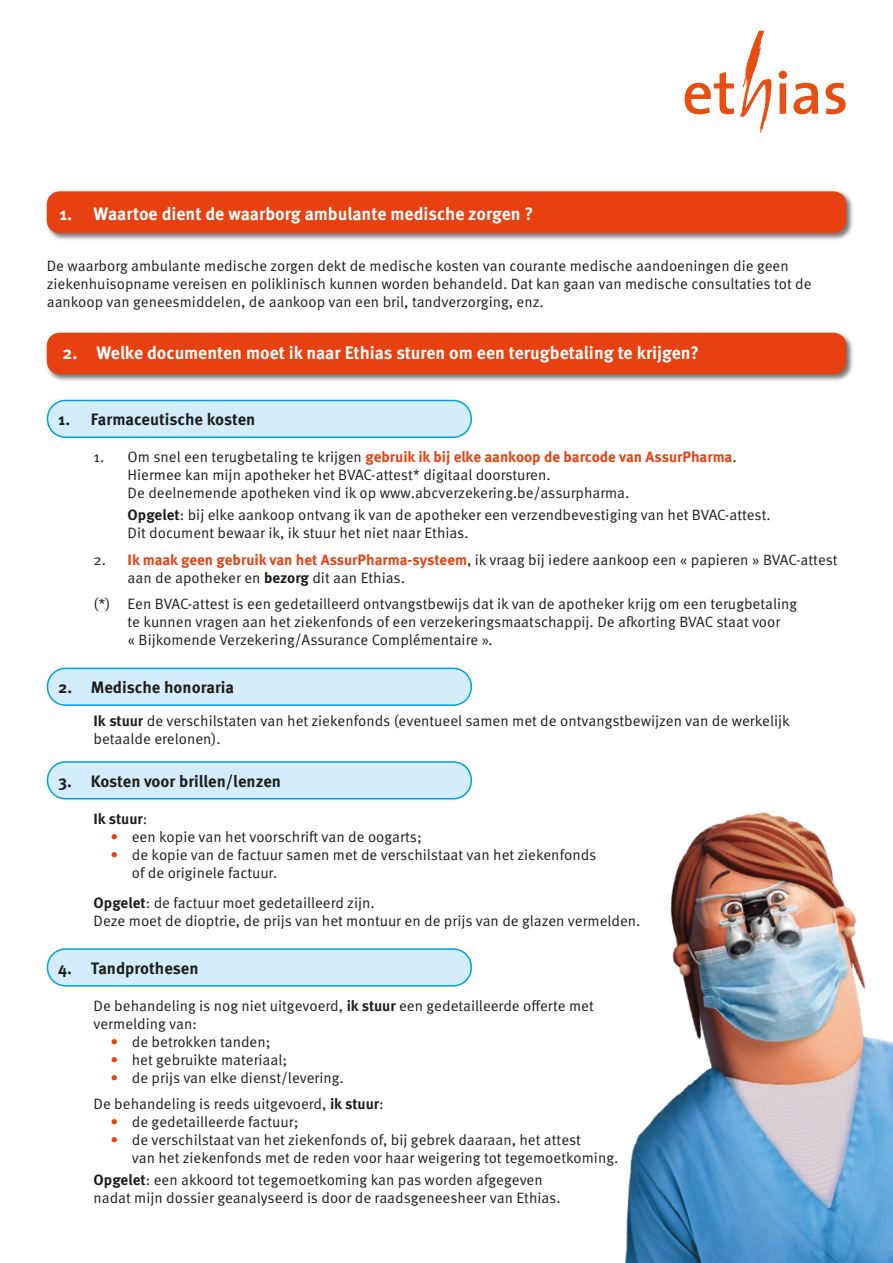
<style>
.page{position:relative;width:893px;height:1263px;background:#fff}
.page>*{position:absolute;margin:0;border:0;box-sizing:border-box;transform-origin:0 0}
.t1{font:700 18px "Meta Pro";color:#fff}
.t2{font:700 16.5px "Meta Pro";color:#1d1d1b}
.t3{font:15px/18px "Meta Pro Norm";color:#1d1d1b}
.t4{font:700 15px "Meta Pro";color:#e74111}
.t5{font:700 15px "Meta Pro";letter-spacing:-.005em;color:#1d1d1b}
.s1{font-family:"Meta Pro Norm";font-weight:400;color:#1d1d1b}
.s2{font-family:"Meta Pro";font-weight:700}
.s3{font-family:"Meta Pro";font-weight:700;color:#e74111}
.s4{font-family:"Meta Pro Norm";font-weight:400}
.s5{color:#e74111}
</style>
<div class="page">
<div style="left:45px;top:331px;width:809px;height:51px;background:#1d1d1b;opacity:.6"></div>
<div style="left:47px;top:333px;width:799px;height:41px;background:#e74111;border-radius:13px"></div>
<div style="left:45px;top:190px;width:809px;height:51px;background:#1d1d1b;opacity:.6"></div>
<div style="left:47px;top:191px;width:799px;height:42px;background:#e74111;border-radius:13px"></div>
<div style="left:48px;top:400px;width:423px;height:37px;background:#d4edfc;border-radius:18px"></div>
<div style="left:47px;top:400px;width:425px;height:38px;border:2px solid #009fe3;border-radius:18px"></div>
<div style="left:48px;top:668px;width:423px;height:37px;background:#d4edfc;border-radius:18px"></div>
<div style="left:47px;top:668px;width:425px;height:38px;border:2px solid #009fe3;border-radius:18px"></div>
<div style="left:48px;top:762px;width:423px;height:37px;background:#d4edfc;border-radius:18px"></div>
<div style="left:47px;top:761px;width:425px;height:38px;border:2px solid #009fe3;border-radius:18px"></div>
<div style="left:48px;top:949px;width:423px;height:37px;background:#d4edfc;border-radius:18px"></div>
<div style="left:47px;top:948px;width:425px;height:38px;border:2px solid #009fe3;border-radius:18px"></div>
<img style="left:327px;top:667px;width:566px;height:596px">
<svg style="left:740px;top:30px;width:32px;height:103px"></svg>
<svg style="left:685px;top:72px;width:49px;height:42px"></svg>
<svg style="left:779px;top:71px;width:8px;height:43px"></svg>
<svg style="left:793px;top:83px;width:25px;height:31px"></svg>
<svg style="left:826px;top:83px;width:20px;height:31px"></svg>
<p class="t1" style="left:60px;top:199px;width:475px">1. Waartoe dient de waarborg ambulante medische zorgen ?</p>
<p class="t3" style="left:47px;top:256px;width:766px">De waarborg ambulante medische zorgen dekt de medische kosten van courante medische aandoeningen die geen ziekenhuisopname vereisen en poliklinisch kunnen worden behandeld. Dat kan gaan van medische consultaties tot de aankoop van geneesmiddelen, de aankoop van een bril, tandverzorging, enz.</p>
<p class="t1" style="left:62px;top:339px;width:638px">2. Welke documenten moet ik naar Ethias sturen om een terugbetaling te krijgen?</p>
<p class="t2" style="left:58px;top:406px;width:199px">1. Farmaceutische kosten</p>
<p class="t4" style="left:94px;top:445px;width:645px"><span class="s1">1. Om snel een terugbetaling te krijgen</span> gebruik ik bij elke aankoop de barcode van AssurPharma<span class="s1">.</span></p>
<p class="t3" style="left:128px;top:465px;width:503px">Hiermee kan mijn apotheker het BVAC-attest* digitaal doorsturen.<br>De deelnemende apotheken vind ik op www.abcverzekering.be/assurpharma.</p>
<p class="t3" style="left:128px;top:505px;width:645px"><span class="s2">Opgelet</span>: bij elke aankoop ontvang ik van de apotheker een verzendbevestiging van het BVAC-attest.<br>Dit document bewaar ik, ik stuur het niet naar Ethias.</p>
<p class="t3" style="left:128px;top:550px;width:712px;text-indent:-34px">2. <span class="s3">Ik maak geen gebruik van het AssurPharma-systeem</span>, ik vraag bij iedere aankoop een « papieren » BVAC-attest aan de apotheker en <span class="s2">bezorg</span> dit aan Ethias.</p>
<p class="t3" style="left:128px;top:594px;width:671px;text-indent:-34px">(*) Een BVAC-attest is een gedetailleerd ontvangstbewijs dat ik van de apotheker krijg om een terugbetaling te kunnen vragen aan het ziekenfonds of een verzekeringsmaatschappij. De afkorting BVAC staat voor<br>« Bijkomende Verzekering/Assurance Complémentaire ».</p>
<p class="t2" style="left:58px;top:674px;width:177px">2. Medische honoraria</p>
<p class="t3" style="left:94px;top:710px;width:698px"><span class="s2">Ik stuur</span> de verschilstaten van het ziekenfonds (eventueel samen met de ontvangstbewijzen van de werkelijk betaalde erelonen).</p>
<p class="t2" style="left:58px;top:768px;width:224px">3. Kosten voor brillen/lenzen</p>
<p class="t5" style="left:94px;top:807px;width:55px">Ik stuur<span class="s4">:</span></p>
<p class="t3" style="left:111px;top:826px;width:313px"><span class="s5">•</span> een kopie van het voorschrift van de oogarts;</p>
<p class="t3" style="left:132px;top:844px;width:466px;text-indent:-21px"><span class="s5">•</span> de kopie van de factuur samen met de verschilstaat van het ziekenfonds of de originele factuur.</p>
<p class="t3" style="left:94px;top:893px;width:548px"><span class="s2">Opgelet</span>: de factuur moet gedetailleerd zijn.<br>Deze moet de dioptrie, de prijs van het montuur en de prijs van de glazen vermelden.</p>
<p class="t2" style="left:58px;top:955px;width:142px">4. Tandprothesen</p>
<p class="t3" style="left:94px;top:995px;width:502px">De behandeling is nog niet uitgevoerd, <span class="s2">ik stuur</span> een gedetailleerde offerte met vermelding van:</p>
<p class="t3" style="left:111px;top:1031px;width:162px"><span class="s5">•</span> de betrokken tanden;</p>
<p class="t3" style="left:111px;top:1049px;width:178px"><span class="s5">•</span> het gebruikte materiaal;</p>
<p class="t3" style="left:94px;top:1063px;width:292px;line-height:26.5px;text-indent:17px"><span class="s5">•</span> de prijs van elke dienst/levering.<br>De behandeling is reeds uitgevoerd, <span class="s2">ik stuur</span>:</p>
<p class="t3" style="left:111px;top:1112px;width:189px"><span class="s5">•</span> de gedetailleerde factuur;</p>
<p class="t3" style="left:132px;top:1130px;width:488px;text-indent:-21px"><span class="s5">•</span> de verschilstaat van het ziekenfonds of, bij gebrek daaraan, het attest<br>van het ziekenfonds met de reden voor haar weigering tot tegemoetkoming.</p>
<p class="t3" style="left:94px;top:1170px;width:469px"><span class="s2">Opgelet</span>: een akkoord tot tegemoetkoming kan pas worden afgegeven nadat mijn dossier geanalyseerd is door de raadsgeneesheer van Ethias.</p>
</div>
